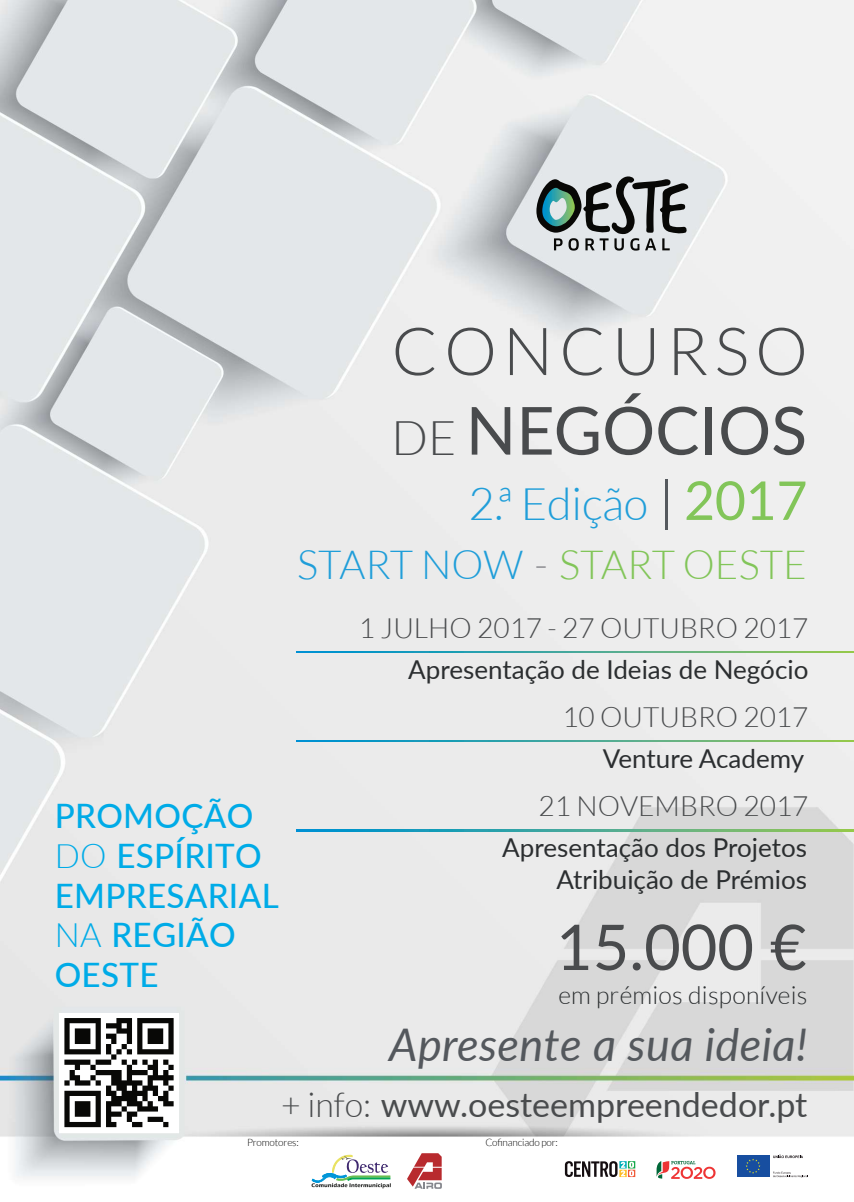
<style>
.page{position:relative;width:854px;height:1202px;background:#fff}
.page>*{position:absolute;margin:0;border:0;box-sizing:border-box;transform-origin:0 0}
.t1{font:300 66.3px/79.6px "Lato";letter-spacing:.09em;color:#494b4d}
.t2{font:63px "Lato";color:#494b4d}
.t3{font:italic 45px "Lato";letter-spacing:.01em;color:#54585d}
.t4{font:300 45px "Lato";letter-spacing:-.005em;color:#209ed9}
.t5{font:300 40.2px "Lato";color:#82c559}
.t6{font:34px "Lato";color:#494b4d}
.t7{font:500 33.7px/39.8px "Lato";letter-spacing:.01em;color:#00abe7}
.t8{font:300 28px "Lato";color:#494b4d}
.t9{font:26px/31.2px "Lato";color:#2b2e30;text-align:right}
.t10{font:300 24.7px "Lato";letter-spacing:.01em;color:#2b2e30}
.t11{font:300 10.2px "Lato";letter-spacing:-.015em;color:#000}
.s1{font-size:48px}
.s2{font-weight:400}
.s3{font-size:53.5px;color:#55595e}
.s4{font-weight:400;font-size:53.5px;color:#82c559}
.s5{color:#209ed9}
.s6{color:#7d7e83}
.s7{font-weight:300}
</style>
<div class="page">
<img style="left:0;top:0;width:853px;height:1189px">
<svg style="left:311px;top:1155px;width:80px;height:33px"></svg>
<svg style="left:407px;top:1153px;width:35px;height:36px"></svg>
<div style="left:736px;top:1155px;width:32px;height:22px;background:#174ea0"></div>
<svg style="left:772px;top:1172px;width:36px;height:6px"></svg>
<svg style="left:746px;top:1159px;width:14px;height:15px"></svg>
<svg style="left:772px;top:1155px;width:30px;height:3px"></svg>
<svg style="left:656px;top:1161px;width:59px;height:18px"></svg>
<svg style="left:564px;top:1161px;width:71px;height:16px"></svg>
<svg style="left:296px;top:651px;width:557px;height:2px"></svg>
<svg style="left:296px;top:740px;width:557px;height:2px"></svg>
<svg style="left:296px;top:830px;width:557px;height:1px"></svg>
<svg style="left:536px;top:176px;width:152px;height:75px;background:#939b9c"></svg>
<div style="left:59px;top:1013px;width:120px;height:119px;background:#fff"></div>
<svg style="left:64px;top:1018px;width:109px;height:109px"></svg>
<h1 class="t1" style="left:391px;top:312px;width:418px">CONCURSO<br><span class="s1">DE</span> <span class="s2">NEGÓCIOS</span></h1>
<h3 class="t4" style="left:468px;top:480px;width:340px">2.ª Edição <span class="s3">|</span> <span class="s4">2017</span></h3>
<h3 class="t5" style="left:297px;top:543px;width:511px"><span class="s5">START NOW</span> <span class="s6">-</span> START OESTE</h3>
<p class="t8" style="left:359px;top:613px;width:451px">1 JULHO 2017 - 27 OUTUBRO 2017</p>
<p class="t7" style="left:55px;top:794px;width:225px">PROMOÇÃO<br><span class="s7">DO</span> ESPÍRITO<br>EMPRESARIAL<br><span class="s7">NA</span> REGIÃO<br>OESTE</p>
<p class="t9" style="left:408px;top:653px;width:401px">Apresentação de Ideias de Negócio</p>
<p class="t8" style="left:562px;top:702px;width:247px">10 OUTUBRO 2017</p>
<p class="t9" style="left:602px;top:742px;width:203px">Venture Academy</p>
<p class="t8" style="left:538px;top:791px;width:271px">21 NOVEMBRO 2017</p>
<p class="t9" style="left:502px;top:831px;width:306px">Apresentação dos Projetos<br>Atribuição de Prémios</p>
<h2 class="t2" style="left:556px;top:902px;width:252px">15.000 €</h2>
<p class="t10" style="left:558px;top:982px;width:250px">em prémios disponíveis</p>
<h3 class="t3" style="left:389px;top:1013px;width:419px">Apresente a sua ideia!</h3>
<h3 class="t6" style="left:281px;top:1081px;width:527px"><span class="s7">+ info:</span> www.oesteempreendedor.pt</h3>
<p class="t11" style="left:247px;top:1136px;width:53px">Promotores:</p>
<p class="t11" style="left:485px;top:1136px;width:74px">Cofinanciado por:</p>
</div>
